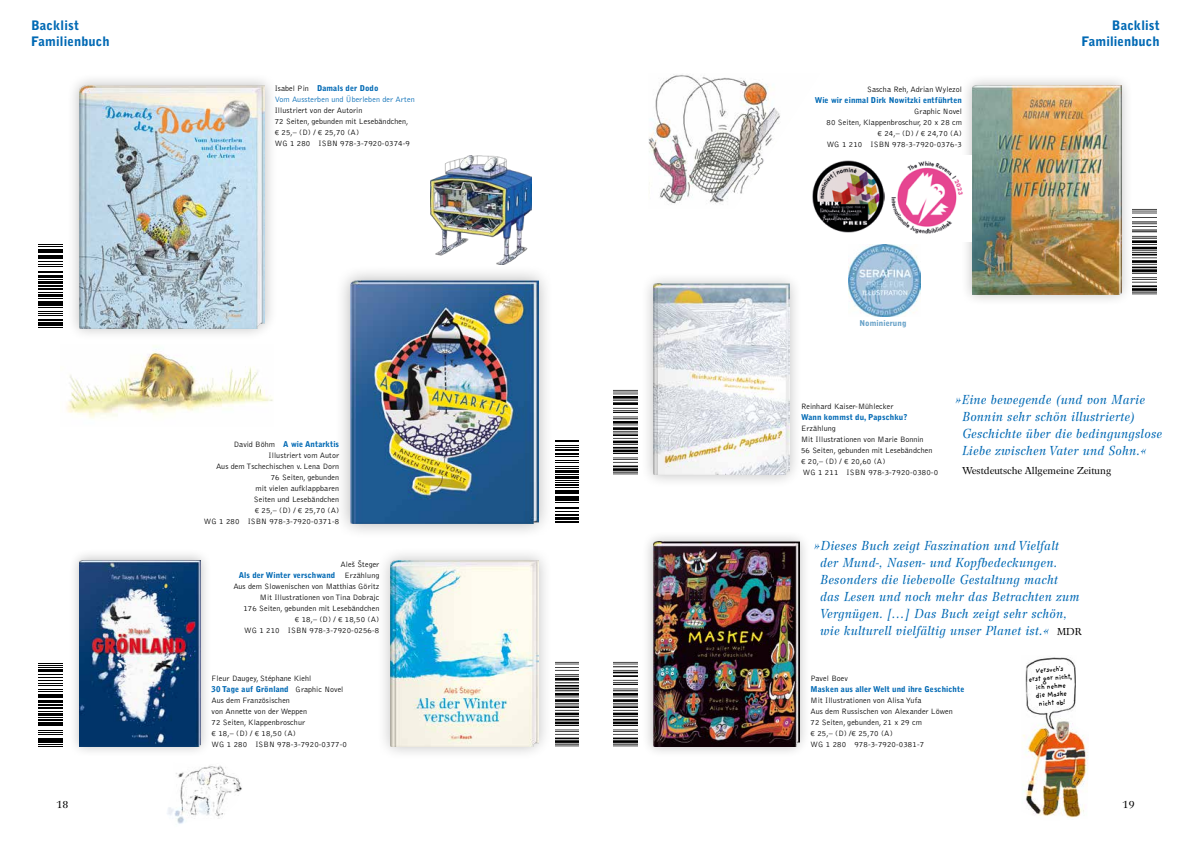
<style>
.page{position:relative;width:1191px;height:842px;background:#fff}
.page>*{position:absolute;margin:0;border:0;box-sizing:border-box;transform-origin:0 0}
.t1{font:italic 13px/17px "Wilke LT Std";letter-spacing:.01em;color:#0069b4}
.t2{font:900 13px/16px "Bell Gothic Std";letter-spacing:.01em;color:#0069b4;text-align:right}
.t3{font:10px "Wilke LT Std";letter-spacing:.005em;color:#000}
.t4{font:300 8px/11px "Bell Gothic Std";letter-spacing:.01em;color:#000}
.t5{font:900 8px "Bell Gothic Std";letter-spacing:.01em;color:#0069b4}
.t6{font:300 8px/11px "Bell Gothic Std";letter-spacing:.01em;color:#0069b4}
.t7{font:900 8px "Bell Gothic Std";letter-spacing:.01em;color:#65a0c7}
.t8{font:700 7.3px/8.3px "Providence Sans Pro";color:#000;text-align:center;scale:.9 1}
.s1{color:#000}
.s2{font-weight:900}
.s3{font-weight:900;color:#0069b4}
.s4{font-style:normal;font-size:10px;color:#000}
</style>
<div class="page">
<svg style="left:555px;top:521px;width:24px;height:2px"></svg>
<hr style="left:555px;top:517px;width:24px;height:3px;background:#000">
<hr style="left:555px;top:514px;width:24px;height:2px;background:#000">
<svg style="left:555px;top:502px;width:24px;height:10px"></svg>
<hr style="left:555px;top:499px;width:24px;height:2px;background:#000">
<hr style="left:555px;top:496px;width:24px;height:2px;background:#000">
<svg style="left:555px;top:456px;width:24px;height:38px"></svg>
<hr style="left:555px;top:453px;width:24px;height:2px;background:#000">
<hr style="left:555px;top:449px;width:24px;height:2px;background:#000">
<svg style="left:555px;top:440px;width:24px;height:8px"></svg>
<div style="left:334px;top:265px;width:220px;height:274px;background:#000;opacity:.3"></div>
<img style="left:350px;top:280px;width:188px;height:244px">
<div style="left:67px;top:72px;width:211px;height:269px;background:#000;opacity:.25"></div>
<img style="left:79px;top:85px;width:186px;height:243px">
<svg style="left:39px;top:257px;width:23px;height:68px"></svg>
<svg style="left:39px;top:325px;width:23px;height:3px"></svg>
<hr style="left:39px;top:322px;width:23px;height:2px;background:#000">
<hr style="left:39px;top:319px;width:23px;height:2px;background:#000">
<svg style="left:39px;top:279px;width:23px;height:38px"></svg>
<hr style="left:39px;top:275px;width:23px;height:3px;background:#000">
<svg style="left:39px;top:258px;width:23px;height:15px"></svg>
<hr style="left:39px;top:255px;width:23px;height:2px;background:#000">
<hr style="left:39px;top:250px;width:23px;height:3px;background:#000">
<svg style="left:39px;top:244px;width:23px;height:6px"></svg>
<div style="left:640px;top:271px;width:163px;height:217px;background:#000;opacity:.25"></div>
<img style="left:653px;top:284px;width:136px;height:191px">
<img style="left:613px;top:390px;width:24px;height:85px">
<div style="left:376px;top:546px;width:176px;height:215px;background:#000;opacity:.25"></div>
<img style="left:391px;top:560px;width:147px;height:187px">
<img style="left:555px;top:662px;width:24px;height:85px">
<div style="left:68px;top:548px;width:144px;height:210px;background:#000;opacity:.25"></div>
<img style="left:79px;top:560px;width:121px;height:187px">
<svg style="left:39px;top:744px;width:24px;height:3px"></svg>
<hr style="left:39px;top:740px;width:24px;height:3px;background:#000">
<hr style="left:39px;top:738px;width:24px;height:2px;background:#000">
<svg style="left:39px;top:725px;width:24px;height:10px"></svg>
<hr style="left:39px;top:722px;width:24px;height:3px;background:#000">
<hr style="left:39px;top:719px;width:24px;height:2px;background:#000">
<svg style="left:39px;top:704px;width:24px;height:14px"></svg>
<hr style="left:39px;top:700px;width:24px;height:3px;background:#000">
<svg style="left:39px;top:674px;width:24px;height:24px"></svg>
<hr style="left:39px;top:669px;width:24px;height:3px;background:#000">
<svg style="left:39px;top:663px;width:24px;height:5px"></svg>
<img style="left:167px;top:765px;width:75px;height:59px">
<img style="left:66px;top:346px;width:207px;height:73px">
<img style="left:430px;top:156px;width:102px;height:108px">
<img style="left:648px;top:74px;width:132px;height:130px">
<img style="left:1023px;top:657px;width:65px;height:161px">
<div style="left:641px;top:531px;width:169px;height:227px;background:#000;opacity:.25"></div>
<img style="left:653px;top:542px;width:146px;height:204px">
<img style="left:613px;top:662px;width:24px;height:85px">
<div style="left:960px;top:73px;width:173px;height:233px;background:#000;opacity:.25"></div>
<img style="left:972px;top:85px;width:149px;height:209px">
<img style="left:1132px;top:209px;width:24px;height:85px">
<img style="left:891px;top:155px;width:80px;height:86px">
<img style="left:812px;top:161px;width:72px;height:72px">
<img style="left:848px;top:244px;width:72px;height:72px">
<h1 class="t2" style="left:31px;top:17px;width:80px;text-align:left">Backlist<br>Familienbuch</h1>
<p class="t6" style="left:275px;top:83px;width:141px"><span class="s1">Isabel Pin</span> <span class="s2">Damals der Dodo<br></span>Vom Aussterben und Überleben der Arten</p>
<p class="t4" style="left:275px;top:105px;width:137px">Illustriert von der Autorin<br>72 Seiten, gebunden mit Lesebändchen, € 25,– (D) / € 25,70 (A)<br>WG 1 280 ISBN 978-3-7920-0374-9</p>
<p class="t4" style="left:204px;top:439px;width:137px;text-align:right">David Böhm <span class="s3">A wie Antarktis<br></span>Illustriert vom Autor<br>Aus dem Tschechischen v. Lena Dorn<br>76 Seiten, gebunden<br>mit vielen aufklappbaren<br>Seiten und Lesebändchen<br>€ 25,– (D) / € 25,70 (A)<br>WG 1 280 ISBN 978-3-7920-0371-8</p>
<p class="t4" style="left:233px;top:559px;width:147px;text-align:right">Aleš Šteger<br><span class="s3">Als der Winter verschwand</span> Erzählung<br>Aus dem Slowenischen von Matthias Göritz<br>Mit Illustrationen von Tina Dobrajc<br>176 Seiten, gebunden mit Lesebändchen<br>€ 18,– (D) / € 18,50 (A)<br>WG 1 210 ISBN 978-3-7920-0256-8</p>
<p class="t4" style="left:867px;top:84px;width:96px">Sascha Reh, Adrian Wylezol</p>
<p class="t5" style="left:814px;top:95px;width:149px">Wie wir einmal Dirk Nowitzki entführten</p>
<p class="t4" style="left:826px;top:106px;width:137px;text-align:right">Graphic Novel<br>80 Seiten, Klappenbroschur, 20 x 28 cm € 24,– (D) / € 24,70 (A)<br>WG 1 210 ISBN 978-3-7920-0376-3</p>
<p class="t7" style="left:859px;top:318px;width:49px">Nominierung</p>
<h1 class="t2" style="left:1081px;top:17px;width:80px">Backlist<br>Familienbuch</h1>
<p class="t4" style="left:801px;top:401px;width:94px">Reinhard Kaiser-Mühlecker</p>
<p class="t5" style="left:801px;top:412px;width:108px">Wann kommst du, Papschku?</p>
<p class="t4" style="left:801px;top:423px;width:139px">Erzählung<br>Mit Illustrationen von Marie Bonnin<br>56 Seiten, gebunden mit Lesebändchen € 20,– (D) / € 20,60 (A)<br>WG 1 211 ISBN 978-3-7920-0380-0</p>
<h1 class="t1" style="left:962px;top:390px;width:202px;text-indent:-6px">»Eine bewegende (und von Marie Bonnin sehr schön illustrierte)<br>Geschichte über die bedingungslose Liebe zwischen Vater und Sohn.«</h1>
<p class="t3" style="left:962px;top:464px;width:151px">Westdeutsche Allgemeine Zeitung</p>
<p class="t1" style="left:820px;top:537px;width:264px;text-indent:-6px">»Dieses Buch zeigt Faszination und Vielfalt<br>der Mund-, Nasen- und Kopfbedeckungen.<br>Besonders die liebevolle Gestaltung macht<br>das Lesen und noch mehr das Betrachten zum Vergnügen. […] Das Buch zeigt sehr schön, wie kulturell vielfältig unser Planet ist.« <span class="s4">MDR</span></p>
<p class="t4" style="left:212px;top:673px;width:137px">Fleur Daugey, Stéphane Kiehl<br><span class="s3">30 Tage auf Grönland</span> Graphic Novel<br>Aus dem Französischen<br>von Annette von der Weppen<br>72 Seiten, Klappenbroschur<br>€ 18,– (D) / € 18,50 (A)<br>WG 1 280 ISBN 978-3-7920-0377-0</p>
<p class="t8" style="left:1027px;top:667px;width:50px;rotate:-4deg">Versuch's<br>erst gar nicht, ich nehme<br>die Maske nicht ab!</p>
<p class="t4" style="left:810px;top:673px;width:39px">Pavel Boev</p>
<p class="t5" style="left:810px;top:684px;width:155px">Masken aus aller Welt und ihre Geschichte</p>
<p class="t4" style="left:810px;top:695px;width:144px">Mit Illustrationen von Alisa Yufa<br>Aus dem Russischen von Alexander Löwen<br>72 Seiten, gebunden, 21 x 29 cm<br>€ 25,– (D) /€ 25,70 (A)<br>WG 1 280 978-3-7920-0381-7</p>
<p class="t3" style="left:56px;top:798px;width:14px">18</p>
<p class="t3" style="left:1122px;top:798px;width:14px">19</p>
</div>
